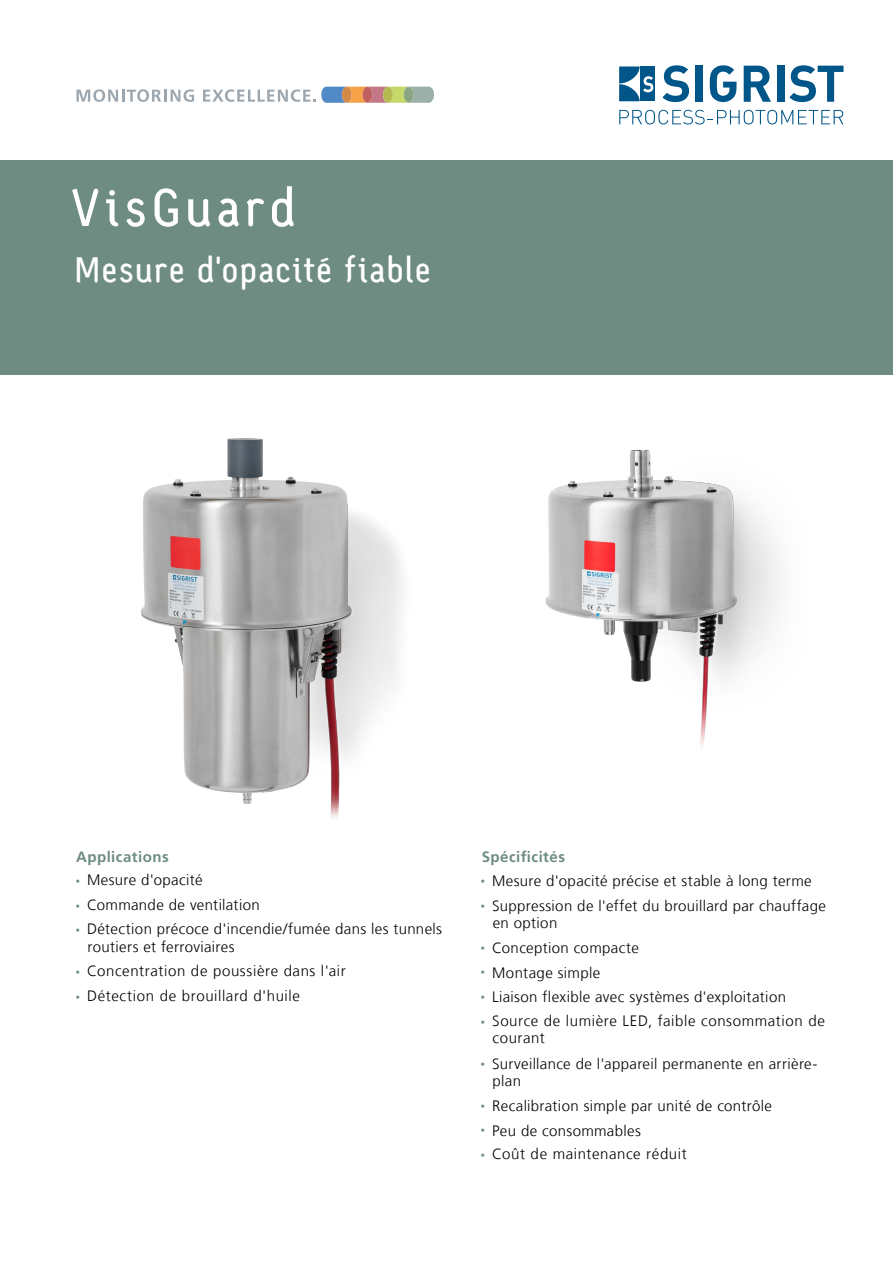
<style>
.page{position:relative;width:893px;height:1263px;background:#fff}
.page>*{position:absolute;margin:0;border:0;box-sizing:border-box;transform-origin:0 0}
.Titel{font:54px "Sgiv 1 Medium CAP Snum";letter-spacing:.1em;color:#fff}
.Untertitel{font:36px "Sgiv 1 Medium CAP Snum";letter-spacing:.045em;color:#fff}
.Grundtext{font:300 15px/17.2px "Frutiger LT Com";letter-spacing:.025em;color:#000}
.Untertitel-2{font:700 15px "Frutiger LT Com";letter-spacing:.03em;color:#6e8c82}
.s1{color:#6e8c82}
</style>
<div class="page">
<div style="left:0;top:160px;width:893px;height:214px;background:#6e8c82"></div>
<img style="left:141px;top:438px;width:261px;height:381px">
<img style="left:545px;top:449px;width:235px;height:297px">
<svg style="left:662px;top:65px;width:27px;height:37px"></svg>
<div style="left:696px;top:66px;width:7px;height:36px;background:#005589"></div>
<svg style="left:710px;top:65px;width:26px;height:37px"></svg>
<svg style="left:744px;top:66px;width:27px;height:36px"></svg>
<div style="left:777px;top:66px;width:7px;height:36px;background:#005589"></div>
<svg style="left:789px;top:65px;width:54px;height:37px"></svg>
<svg style="left:619px;top:110px;width:224px;height:14px"></svg>
<div style="left:640px;top:67px;width:15px;height:34px;background:#005589"></div>
<svg style="left:619px;top:67px;width:34px;height:34px"></svg>
<svg style="left:77px;top:89px;width:117px;height:13px"></svg>
<svg style="left:203px;top:87px;width:231px;height:16px"></svg>
<p class="Titel" style="left:72px;top:179px;width:225px">VisGuard</p>
<p class="Untertitel" style="left:74px;top:251px;width:357px">Mesure d'opacité fiable</p>
<p class="Untertitel-2" style="left:76px;top:848px;width:94px">Applications</p>
<p class="Grundtext" style="left:75px;top:871px;width:129px"><span class="s1">•</span> Mesure d'opacité</p>
<p class="Grundtext" style="left:75px;top:896px;width:186px"><span class="s1">•</span> Commande de ventilation</p>
<p class="Grundtext" style="left:88px;top:921px;width:356px;text-indent:-12px"><span class="s1">•</span> Détection précoce d'incendie/fumée dans les tunnels routiers et ferroviaires</p>
<p class="Grundtext" style="left:75px;top:962px;width:272px"><span class="s1">•</span> Concentration de poussière dans l'air</p>
<p class="Grundtext" style="left:75px;top:987px;width:226px"><span class="s1">•</span> Détection de brouillard d'huile</p>
<p class="Untertitel-2" style="left:482px;top:848px;width:85px">Spécificités</p>
<p class="Grundtext" style="left:480px;top:873px;width:333px"><span class="s1">•</span> Mesure d'opacité précise et stable à long terme</p>
<p class="Grundtext" style="left:493px;top:897px;width:335px;text-indent:-12px"><span class="s1">•</span> Suppression de l'effet du brouillard par chauffage en option</p>
<p class="Grundtext" style="left:480px;top:939px;width:160px"><span class="s1">•</span> Conception compacte</p>
<p class="Grundtext" style="left:480px;top:964px;width:121px"><span class="s1">•</span> Montage simple</p>
<p class="Grundtext" style="left:480px;top:989px;width:307px"><span class="s1">•</span> Liaison flexible avec systèmes d'exploitation</p>
<p class="Grundtext" style="left:493px;top:1012px;width:334px;text-indent:-12px"><span class="s1">•</span> Source de lumière LED, faible consommation de courant</p>
<p class="Grundtext" style="left:493px;top:1055px;width:326px;text-indent:-12px"><span class="s1">•</span> Surveillance de l'appareil permanente en arrière&shy;plan</p>
<p class="Grundtext" style="left:480px;top:1097px;width:293px"><span class="s1">•</span> Recalibration simple par unité de contrôle</p>
<p class="Grundtext" style="left:480px;top:1122px;width:162px"><span class="s1">•</span> Peu de consommables</p>
<p class="Grundtext" style="left:480px;top:1145px;width:208px"><span class="s1">•</span> Coût de maintenance réduit</p>
</div>
